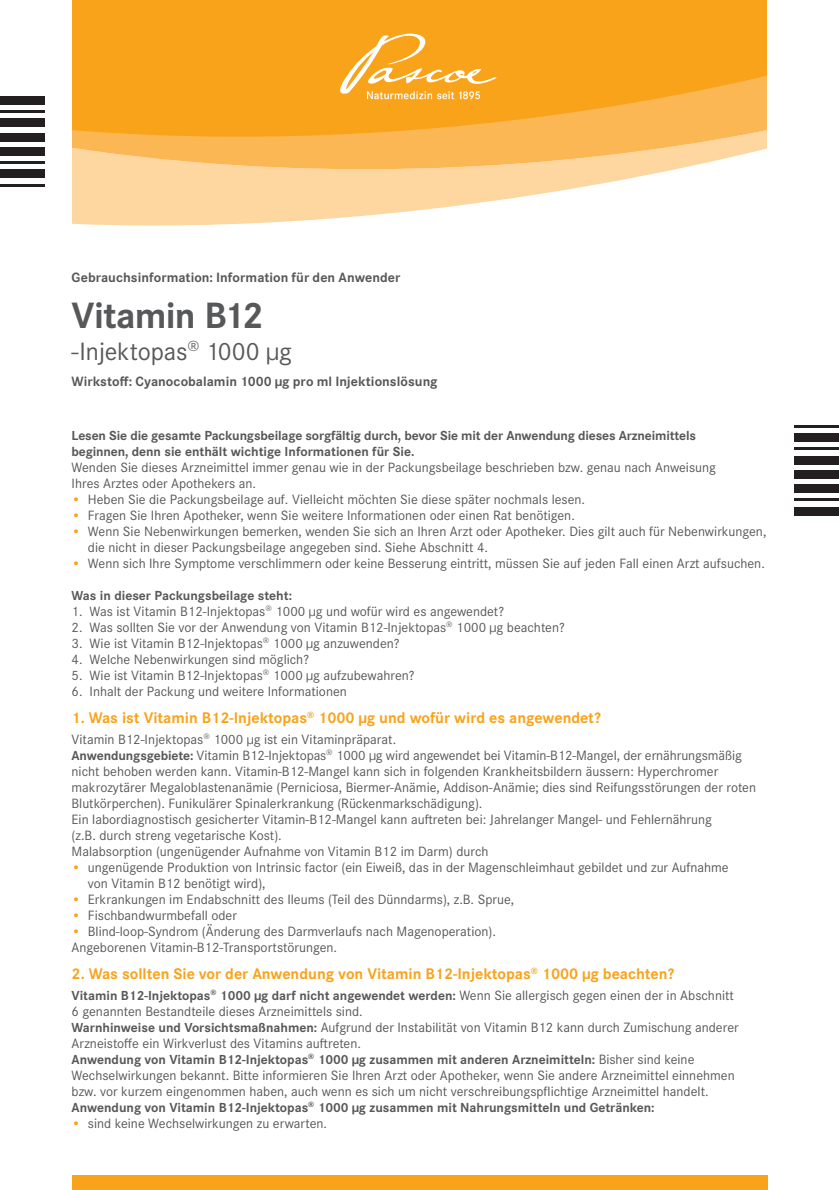
<style>
.page{position:relative;width:839px;height:1190px;background:#fff}
.page>*{position:absolute;margin:0;border:0;box-sizing:border-box;transform-origin:0 0}
.t1{font:700 38px "Corporate S Pro";letter-spacing:-.025em;color:#57585a}
.t2{font:26px "Corporate S Pro";letter-spacing:-.005em;color:#57585a}
.t3{font:700 16px "Corporate S Pro";color:#f9a31b}
.t4{font:14px/16px "Corporate S Pro";color:#57585a}
.t5{font:700 14px "Corporate S Pro";letter-spacing:.005em;color:#57585a}
.t6{font:700 13.6px/16px "Corporate S Pro";color:#57585a}
.s1{color:#f9a31b}
.s2{font-weight:700;font-size:13.6px}
.s3{font-weight:400;font-size:14px}
</style>
<div class="page">
<svg style="left:72px;top:185px;width:521px;height:40px;fill:#fed6a0"></svg>
<svg style="left:72px;top:0;width:695px;height:185px;background:#fab03e"></svg>
<svg style="left:340px;top:34px;width:156px;height:65px;background:#f9b240"></svg>
<div style="left:72px;top:1174px;width:694px;height:16px;background:#f9a31b"></div>
<hr style="left:0;top:184px;width:45px;height:3px;background:#231f20">
<div style="left:0;top:170px;width:45px;height:8px;background:#231f20"></div>
<hr style="left:0;top:161px;width:45px;height:3px;background:#231f20">
<div style="left:0;top:147px;width:45px;height:8px;background:#231f20"></div>
<div style="left:0;top:133px;width:45px;height:8px;background:#231f20"></div>
<div style="left:0;top:119px;width:45px;height:8px;background:#231f20"></div>
<hr style="left:0;top:110px;width:45px;height:3px;background:#231f20">
<div style="left:0;top:96px;width:45px;height:8px;background:#231f20"></div>
<hr style="left:793px;top:425px;width:45px;height:3px;background:#231f20">
<div style="left:793px;top:433px;width:45px;height:9px;background:#231f20"></div>
<hr style="left:793px;top:447px;width:45px;height:3px;background:#231f20">
<div style="left:793px;top:456px;width:45px;height:8px;background:#231f20"></div>
<div style="left:793px;top:470px;width:45px;height:9px;background:#231f20"></div>
<div style="left:793px;top:484px;width:45px;height:9px;background:#231f20"></div>
<hr style="left:793px;top:498px;width:45px;height:3px;background:#231f20">
<div style="left:793px;top:507px;width:45px;height:8px;background:#231f20"></div>
<p class="t5" style="left:71px;top:266px;width:330px">Gebrauchsinformation: Information für den Anwender</p>
<h1 class="t1" style="left:71px;top:285px;width:194px">Vitamin B12</h1>
<h2 class="t2" style="left:71px;top:332px;width:221px">-Injektopas<sup>®</sup> 1000 µg</h2>
<p class="t5" style="left:71px;top:370px;width:367px">Wirkstoff: Cyanocobalamin 1000 µg pro ml Injektionslösung</p>
<p class="t6" style="left:71px;top:426px;width:625px">Lesen Sie die gesamte Packungsbeilage sorgfältig durch, bevor Sie mit der Anwendung dieses Arzneimittels beginnen, denn sie enthält wichtige Informationen für Sie.</p>
<p class="t4" style="left:71px;top:458px;width:645px">Wenden Sie dieses Arzneimittel immer genau wie in der Packungsbeilage beschrieben bzw. genau nach Anweisung<br>Ihres Arztes oder Apothekers an.</p>
<p class="t4" style="left:71px;top:490px;width:515px"><span class="s1">•</span> Heben Sie die Packungsbeilage auf. Vielleicht möchten Sie diese später nochmals lesen.</p>
<p class="t4" style="left:71px;top:506px;width:504px"><span class="s1">•</span> Fragen Sie Ihren Apotheker, wenn Sie weitere Informationen oder einen Rat benötigen.</p>
<p class="t4" style="left:88px;top:522px;width:679px;text-indent:-16px"><span class="s1">•</span> Wenn Sie Nebenwirkungen bemerken, wenden Sie sich an Ihren Arzt oder Apotheker. Dies gilt auch für Nebenwirkungen, die nicht in dieser Packungsbeilage angegeben sind. Siehe Abschnitt 4.</p>
<p class="t4" style="left:71px;top:554px;width:694px"><span class="s1">•</span> Wenn sich Ihre Symptome verschlimmern oder keine Besserung eintritt, müssen Sie auf jeden Fall einen Arzt aufsuchen.</p>
<p class="t6" style="left:71px;top:586px;width:222px">Was in dieser Packungsbeilage steht:</p>
<p class="t4" style="left:71px;top:602px;width:434px">1. Was ist Vitamin B12-Injektopas<sup>®</sup> 1000 µg und wofür wird es angewendet?</p>
<p class="t4" style="left:71px;top:618px;width:494px">2. Was sollten Sie vor der Anwendung von Vitamin B12-Injektopas<sup>®</sup> 1000 µg beachten?</p>
<p class="t4" style="left:71px;top:634px;width:329px">3. Wie ist Vitamin B12-Injektopas<sup>®</sup> 1000 µg anzuwenden?</p>
<p class="t4" style="left:71px;top:650px;width:239px">4. Welche Nebenwirkungen sind möglich?</p>
<p class="t4" style="left:71px;top:666px;width:344px">5. Wie ist Vitamin B12-Injektopas<sup>®</sup> 1000 µg aufzubewahren?</p>
<p class="t4" style="left:71px;top:682px;width:277px">6. Inhalt der Packung und weitere Informationen</p>
<p class="t3" style="left:71px;top:705px;width:530px">1. Was ist Vitamin B12-Injektopas<sup>®</sup> 1000 µg und wofür wird es angewendet?</p>
<p class="t4" style="left:71px;top:730px;width:685px">Vitamin B12-Injektopas<sup>®</sup> 1000 µg ist ein Vitaminpräparat.<br><span class="s2">Anwendungsgebiete:</span> Vitamin B12-Injektopas<sup>®</sup> 1000 µg wird angewendet bei Vitamin-B12-Mangel, der ernährungsmäßig nicht behoben werden kann. Vitamin-B12-Mangel kann sich in folgenden Krankheitsbildern äussern: Hyperchromer makrozytärer Megaloblastenanämie (Perniciosa, Biermer-Anämie, Addison-Anämie; dies sind Reifungsstörungen der roten Blutkörperchen). Funikulärer Spinalerkrankung (Rückenmarkschädigung).<br>Ein labordiagnostisch gesicherter Vitamin-B12-Mangel kann auftreten bei: Jahrelanger Mangel- und Fehlernährung<br>(z.B. durch streng vegetarische Kost).<br>Malabsorption (ungenügender Aufnahme von Vitamin B12 im Darm) durch</p>
<p class="t4" style="left:88px;top:858px;width:642px;text-indent:-16px"><span class="s1">•</span> ungenügende Produktion von Intrinsic factor (ein Eiweiß, das in der Magenschleimhaut gebildet und zur Aufnahme von Vitamin B12 benötigt wird),</p>
<p class="t4" style="left:71px;top:890px;width:444px"><span class="s1">•</span> Erkrankungen im Endabschnitt des Ileums (Teil des Dünndarms), z.B. Sprue,</p>
<p class="t4" style="left:71px;top:906px;width:167px"><span class="s1">•</span> Fischbandwurmbefall oder</p>
<p class="t4" style="left:71px;top:922px;width:426px"><span class="s1">•</span> Blind-loop-Syndrom (Änderung des Darmverlaufs nach Magenoperation).<br>Angeborenen Vitamin-B12-Transportstörungen.</p>
<p class="t3" style="left:71px;top:961px;width:604px">2. Was sollten Sie vor der Anwendung von Vitamin B12-Injektopas<sup>®</sup> 1000 µg beachten?</p>
<p class="t6" style="left:71px;top:986px;width:663px">Vitamin B12-Injektopas<sup>®</sup> 1000 µg darf nicht angewendet werden: <span class="s3">Wenn Sie allergisch gegen einen der in Abschnitt</span></p>
<p class="t4" style="left:71px;top:1002px;width:668px">6 genannten Bestandteile dieses Arzneimittels sind.<br><span class="s2">Warnhinweise und Vorsichtsmaßnahmen:</span> Aufgrund der Instabilität von Vitamin B12 kann durch Zumischung anderer<br>Arzneistoffe ein Wirkverlust des Vitamins auftreten.</p>
<p class="t6" style="left:71px;top:1050px;width:624px">Anwendung von Vitamin B12-Injektopas<sup>®</sup> 1000 µg zusammen mit anderen Arzneimitteln: <span class="s3">Bisher sind keine</span></p>
<p class="t4" style="left:71px;top:1066px;width:664px">Wechselwirkungen bekannt. Bitte informieren Sie Ihren Arzt oder Apotheker, wenn Sie andere Arzneimittel einnehmen bzw. vor kurzem eingenommen haben, auch wenn es sich um nicht verschreibungspflichtige Arzneimittel handelt.</p>
<p class="t6" style="left:71px;top:1098px;width:584px">Anwendung von Vitamin B12-Injektopas<sup>®</sup> 1000 µg zusammen mit Nahrungsmitteln und Getränken:</p>
<p class="t4" style="left:71px;top:1114px;width:257px"><span class="s1">•</span> sind keine Wechselwirkungen zu erwarten.</p>
</div>
